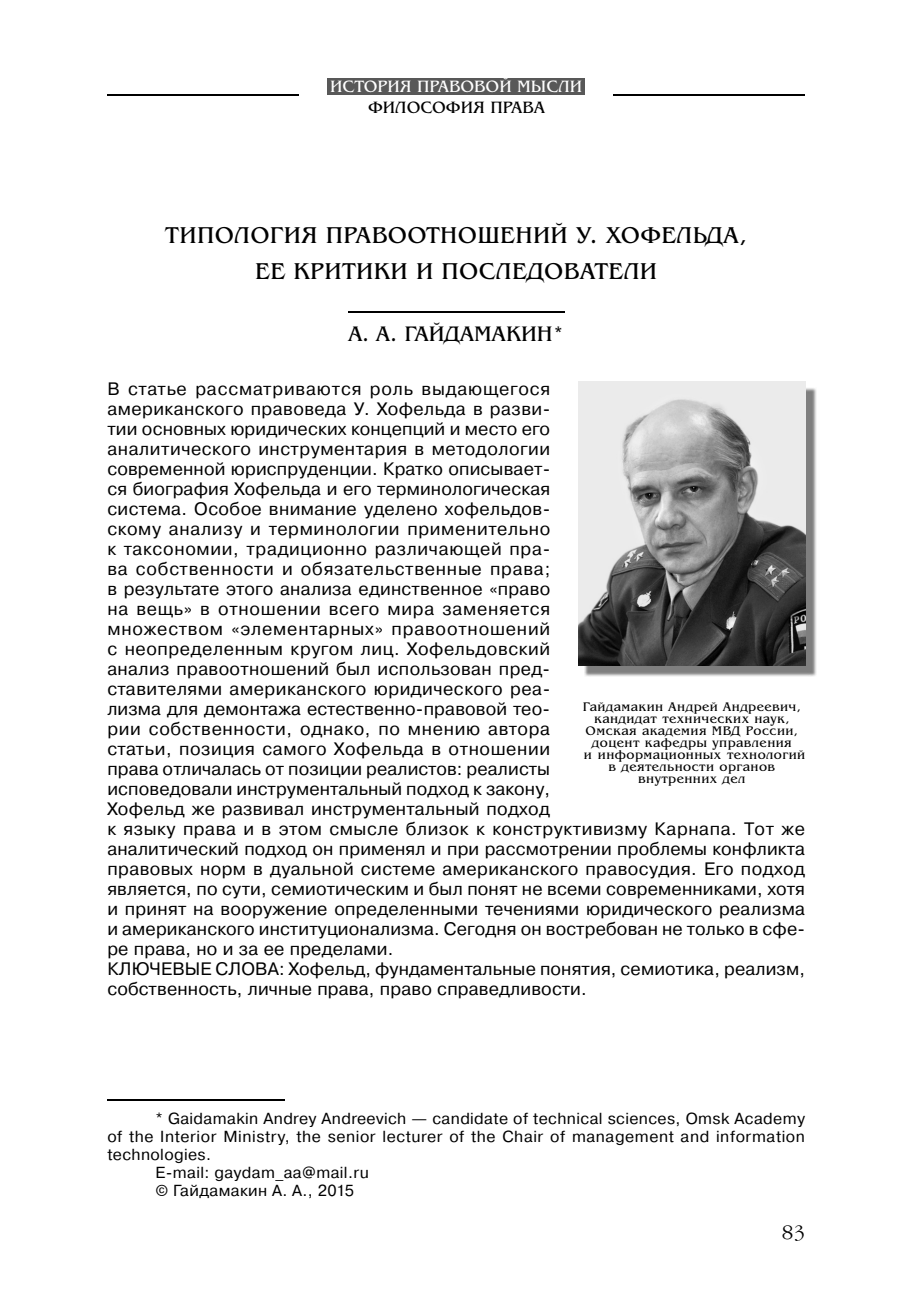
<style>
.page{position:relative;width:904px;height:1312px;background:#fff}
.page>*{position:absolute;margin:0;border:0;box-sizing:border-box;transform-origin:0 0}
.t1{font:24px/36px "AG Bengaly";letter-spacing:.015em;color:#000;text-align:center}
.t2{font:22px "AG Bengaly";color:#000}
.t3{font:300 19px "Garamond C";color:#000}
.t4{font:18px/20px "Pragmatica Pro";letter-spacing:.015em;color:#000}
.t5{font:17.2px "AG Bengaly";color:#fff}
.t6{font:17.2px "AG Bengaly";color:#000}
.t7{font:16px "Pragmatica Pro";letter-spacing:.025em;color:#000}
.t8{font:13px/12px "AG Bengaly";letter-spacing:.03em;color:#000;text-align:center}
</style>
<div class="page">
<hr style="left:613px;top:94px;width:192px;height:2px;background:#000">
<hr style="left:107px;top:94px;width:192px;height:2px;background:#000">
<div style="left:327px;top:79px;width:258px;height:8px;background:#585858"></div>
<div style="left:327px;top:84px;width:258px;height:11px;background:#585858"></div>
<hr style="left:348px;top:311px;width:216px;height:1px;background:#000">
<hr style="left:107px;top:1099px;width:177px;height:1px;background:#000">
<img style="left:584px;top:388px;width:232px;height:288px">
<img style="left:578px;top:382px;width:227px;height:283px">
<p class="t5" style="left:330px;top:76px;width:253px">ИСТОРИЯ ПРАВОВОЙ МЫСЛИ</p>
<p class="t6" style="left:368px;top:97px;width:178px">ФИЛОСОФИЯ ПРАВА</p>
<h1 class="t1" style="left:165px;top:217px;width:583px">ТИПОЛОГИЯ ПРАВООТНОШЕНИЙ У. ХОФЕЛЬДА,<br>ЕЕ КРИТИКИ И ПОСЛЕДОВАТЕЛИ</h1>
<p class="t2" style="left:348px;top:320px;width:218px">А. А. ГАЙДАМАКИН*</p>
<p class="t4" style="left:107px;top:380px;width:699px">В статье рассматриваются роль выдающегося<br>американского правоведа У. Хофельда в разви-<br>тии основных юридических концепций и место его<br>аналитического инструментария в методологии<br>современной юриспруденции. Кратко описывает-<br>ся биография Хофельда и его терминологическая<br>система. Особое внимание уделено хофельдов-<br>скому анализу и терминологии применительно<br>к таксономии, традиционно различающей пра-<br>ва собственности и обязательственные права;<br>в результате этого анализа единственное «право<br>на вещь» в отношении всего мира заменяется<br>множеством «элементарных» правоотношений<br>с неопределенным кругом лиц. Хофельдовский<br>анализ правоотношений был использован пред-<br>ставителями американского юридического реа-<br>лизма для демонтажа естественно-правовой тео-<br>рии собственности, однако, по мнению автора<br>статьи, позиция самого Хофельда в отношении<br>права отличалась от позиции реалистов: реалисты<br>исповедовали инструментальный подход к закону,<br>Хофельд же развивал инструментальный подход<br>к языку права и в этом смысле близок к конструктивизму Карнапа. Тот же аналитический подход он применял и при рассмотрении проблемы конфликта правовых норм в дуальной системе американского правосудия. Его подход является, по сути, семиотическим и был понят не всеми современниками, хотя и принят на вооружение определенными течениями юридического реализма и американского институционализма. Сегодня он востребован не только в сфе&shy;ре права, но и за ее пределами.<br>КЛЮЧЕВЫЕ СЛОВА: Хофельд, фундаментальные понятия, семиотика, реализм, собственность, личные права, право справедливости.</p>
<p class="t8" style="left:582px;top:701px;width:224px">Гайдамакин Андрей Андреевич, кандидат технических наук,<br>Омская академия МВД России, доцент кафедры управления<br>и информационных технологий в деятельности органов внутренних дел</p>
<p class="t7" style="left:155px;top:1112px;width:651px">* Gaidamakin Andrey Andreevich — сandidate of technical sciences, Omsk Academy</p>
<p class="t7" style="left:107px;top:1130px;width:699px">of the Interior Ministry, the senior lecturer of the Chair of management and information</p>
<p class="t7" style="left:107px;top:1148px;width:105px">technologies.</p>
<p class="t7" style="left:155px;top:1166px;width:215px">E-mail: gaydam_aa@mail.ru</p>
<p class="t7" style="left:155px;top:1184px;width:200px">© Гайдамакин А. А., 2015</p>
<p class="t3" style="left:781px;top:1222px;width:25px">83</p>
</div>
